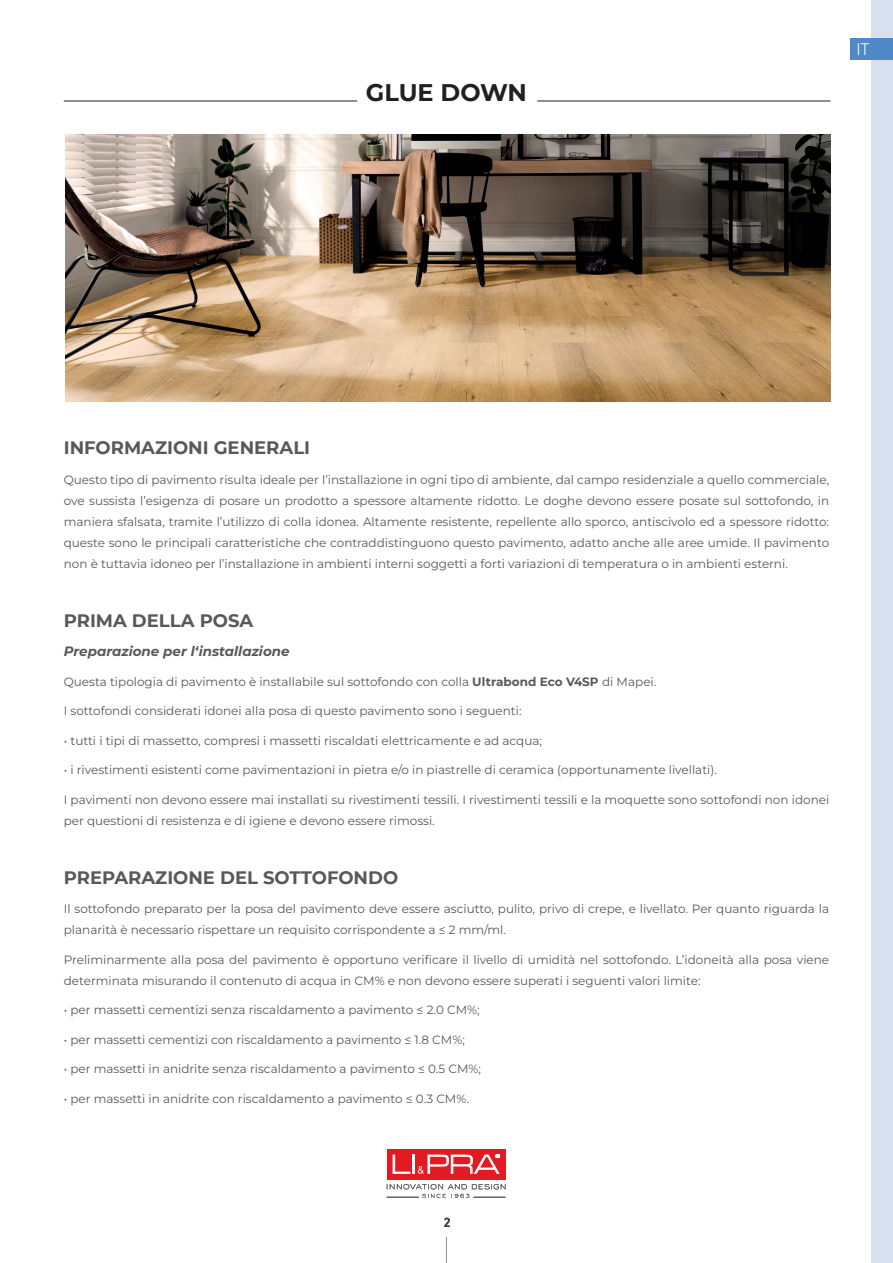
<style>
.page{position:relative;width:893px;height:1263px;background:#fff}
.page>*{position:absolute;margin:0;border:0;box-sizing:border-box;transform-origin:0 0}
.t1{font:700 24px "Montserrat";letter-spacing:-.005em;color:#231f20}
.t2{font:700 18px "Montserrat";color:#57585a}
.t3{font:300 17.25px "DIN Next LT Pro";color:#fff}
.t4{font:italic 700 13.5px "Montserrat";color:#57585a}
.t5{font:500 13.5px "DIN Next LT Pro";color:#3e3e3f}
.t6{font:12px/21px "Montserrat";color:#57585a}
.s1{font-weight:700}
</style>
<div class="page">
<div style="left:872px;top:0;width:21px;height:1263px;background:#d7e0f1"></div>
<hr style="left:537px;top:101px;width:294px;height:1px;background:#231f20">
<hr style="left:64px;top:101px;width:293px;height:1px;background:#231f20">
<div style="left:850px;top:38px;width:43px;height:22px;background:#5089c7"></div>
<img style="left:65px;top:135px;width:766px;height:266px">
<div style="left:387px;top:1149px;width:118px;height:31px;background:#e21a21"></div>
<svg style="left:393px;top:1154px;width:17px;height:20px"></svg>
<hr style="left:412px;top:1154px;width:2px;height:20px;background:#fff">
<svg style="left:418px;top:1154px;width:82px;height:20px"></svg>
<svg style="left:387px;top:1184px;width:118px;height:14px"></svg>
<svg style="left:446px;top:1237px;width:1px;height:26px"></svg>
<h1 class="t1" style="left:366px;top:75px;width:163px">GLUE DOWN</h1>
<h3 class="t3" style="left:856px;top:39px;width:15px">IT</h3>
<p class="t2" style="left:64px;top:435px;width:248px">INFORMAZIONI GENERALI</p>
<p class="t6" style="left:64px;top:468px;width:767px;text-align:justify">Questo tipo di pavimento risulta ideale per l’installazione in ogni tipo di ambiente, dal campo residenziale a quello commerciale, ove sussista l’esigenza di posare un prodotto a spessore altamente ridotto. Le doghe devono essere posate sul sottofondo, in maniera sfalsata, tramite l’utilizzo di colla idonea. Altamente resistente, repellente allo sporco, antiscivolo ed a spessore ridotto: queste sono le principali caratteristiche che contraddistinguono questo pavimento, adatto anche alle aree umide. Il pavimento non è tuttavia idoneo per l’installazione in ambienti interni soggetti a forti variazioni di temperatura o in ambienti esterni.</p>
<p class="t2" style="left:64px;top:607px;width:191px">PRIMA DELLA POSA</p>
<p class="t4" style="left:64px;top:641px;width:227px">Preparazione per l‘installazione</p>
<p class="t6" style="left:64px;top:670px;width:594px">Questa tipologia di pavimento è installabile sul sottofondo con colla <span class="s1">Ultrabond Eco V4SP</span> di Mapei.</p>
<p class="t6" style="left:64px;top:700px;width:459px">I sottofondi considerati idonei alla posa di questo pavimento sono i seguenti:</p>
<p class="t6" style="left:64px;top:729px;width:480px">• tutti i tipi di massetto, compresi i massetti riscaldati elettricamente e ad acqua;</p>
<p class="t6" style="left:64px;top:759px;width:655px">• i rivestimenti esistenti come pavimentazioni in pietra e/o in piastrelle di ceramica (opportunamente livellati).</p>
<p class="t6" style="left:64px;top:788px;width:767px">I pavimenti non devono essere mai installati su rivestimenti tessili. I rivestimenti tessili e la moquette sono sottofondi non idonei per questioni di resistenza e di igiene e devono essere rimossi.</p>
<p class="t2" style="left:64px;top:864px;width:336px">PREPARAZIONE DEL SOTTOFONDO</p>
<p class="t6" style="left:64px;top:898px;width:767px">Il sottofondo preparato per la posa del pavimento deve essere asciutto, pulito, privo di crepe, e livellato. Per quanto riguarda la planarità è necessario rispettare un requisito corrispondente a ≤ 2 mm/ml.</p>
<p class="t6" style="left:64px;top:948px;width:767px">Preliminarmente alla posa del pavimento è opportuno verificare il livello di umidità nel sottofondo. L’idoneità alla posa viene determinata misurando il contenuto di acqua in CM% e non devono essere superati i seguenti valori limite:</p>
<p class="t6" style="left:64px;top:999px;width:417px">• per massetti cementizi senza riscaldamento a pavimento ≤ 2.0 CM%;</p>
<p class="t6" style="left:64px;top:1028px;width:403px">• per massetti cementizi con riscaldamento a pavimento ≤ 1.8 CM%;</p>
<p class="t6" style="left:64px;top:1058px;width:419px">• per massetti in anidrite senza riscaldamento a pavimento ≤ 0.5 CM%;</p>
<p class="t6" style="left:64px;top:1087px;width:407px">• per massetti in anidrite con riscaldamento a pavimento ≤ 0.3 CM%.</p>
<p class="t5" style="left:443px;top:1215px;width:9px">2</p>
</div>
